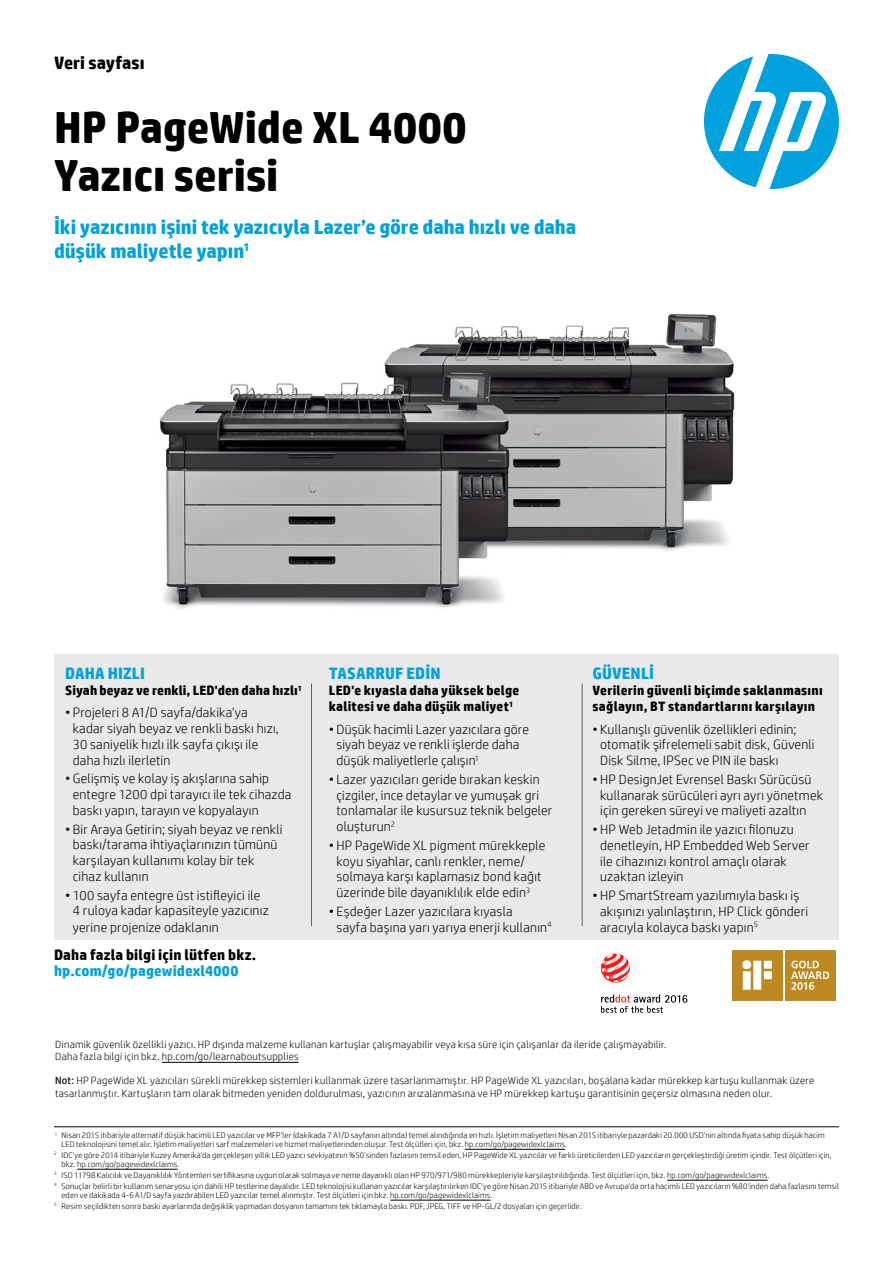
<style>
.page{position:relative;width:893px;height:1263px;background:#fff}
.page>*{position:absolute;margin:0;border:0;box-sizing:border-box;transform-origin:0 0}
.t1{font:700 45px/48px "HP Simplified";color:#000}
.t2{font:700 20.25px/24px "HP Simplified";color:#00a1dd}
.t3{font:700 18px "HP Simplified";letter-spacing:.005em;color:#000}
.t4{font:700 16.5px "HP Simplified";letter-spacing:.01em;color:#00a1dd}
.t5{font:700 15px "HP Simplified";letter-spacing:.01em;color:#000}
.t6{font:700 15px "HP Simplified";letter-spacing:.01em;color:#00a1dd}
.t7{font:300 13.5px/15.8px "HP Simplified";letter-spacing:.015em;color:#000}
.t8{font:700 13.5px/16.2px "HP Simplified";letter-spacing:.015em;color:#000}
.t9{font:300 10.5px/12.6px "HP Simplified";letter-spacing:.025em;color:#000}
.t10{font:300 8.25px/9px "HP Simplified";letter-spacing:.02em;color:#000}
.s1{font-weight:400}
</style>
<div class="page">
<svg style="left:704px;top:54px;width:135px;height:135px"></svg>
<img style="left:159px;top:313px;width:576px;height:296px">
<svg style="left:730px;top:947px;width:108px;height:56px"></svg>
<div style="left:732px;top:950px;width:50px;height:50px;background:#bd8921"></div>
<svg style="left:742px;top:960px;width:30px;height:30px"></svg>
<div style="left:785px;top:950px;width:50px;height:50px;background:#bd8921"></div>
<svg style="left:791px;top:961px;width:38px;height:29px"></svg>
<div style="left:54px;top:654px;width:785px;height:286px;background:#e6e7e8"></div>
<hr style="left:311px;top:684px;width:1px;height:242px;background:#5e6468">
<hr style="left:582px;top:684px;width:1px;height:242px;background:#5e6468">
<hr style="left:465px;top:1149px;width:100px;height:1px;background:#000">
<hr style="left:77px;top:1169px;width:101px;height:1px;background:#000">
<hr style="left:667px;top:1180px;width:100px;height:1px;background:#000">
<hr style="left:390px;top:1200px;width:101px;height:1px;background:#000">
<svg style="left:601px;top:953px;width:29px;height:30px"></svg>
<svg style="left:601px;top:994px;width:86px;height:19px"></svg>
<hr style="left:162px;top:1062px;width:137px;height:1px;background:#000">
<hr style="left:54px;top:1126px;width:785px;height:1px;background:#000">
<h3 class="t3" style="left:54px;top:51px;width:92px">Veri sayfası</h3>
<h1 class="t1" style="left:54px;top:104px;width:414px">HP PageWide XL 4000<br>Yazıcı serisi</h1>
<h2 class="t2" style="left:54px;top:215px;width:524px">İki yazıcının işini tek yazıcıyla Lazer’e göre daha hızlı ve daha düşük maliyetle yapın<sup>1</sup></h2>
<h3 class="t4" style="left:65px;top:662px;width:81px">DAHA HIZLI</h3>
<h3 class="t8" style="left:65px;top:682px;width:238px">Siyah beyaz ve renkli, LED'den daha hızlı<sup>1</sup></h3>
<h3 class="t7" style="left:73px;top:704px;width:208px;text-indent:-8px">• Projeleri 8 A1/D sayfa/dakika'ya kadar siyah beyaz ve renkli baskı hızı, 30 saniyelik hızlı ilk sayfa çıkışı ile daha hızlı ilerletin</h3>
<h3 class="t7" style="left:73px;top:770px;width:220px;text-indent:-8px">• Gelişmiş ve kolay iş akışlarına sahip entegre 1200 dpi tarayıcı ile tek cihazda baskı yapın, tarayın ve kopyalayın</h3>
<h3 class="t7" style="left:73px;top:821px;width:211px;text-indent:-8px">• Bir Araya Getirin; siyah beyaz ve renkli baskı/tarama ihtiyaçlarınızın tümünü karşılayan kullanımı kolay bir tek cihaz kullanın</h3>
<h3 class="t7" style="left:73px;top:886px;width:197px;line-height:16.2px;text-indent:-8px">• 100 sayfa entegre üst istifleyici ile<br>4 ruloya kadar kapasiteyle yazıcınız yerine projenize odaklanın</h3>
<h3 class="t5" style="left:54px;top:945px;width:204px">Daha fazla bilgi için lütfen bkz.</h3>
<h3 class="t6" style="left:54px;top:961px;width:186px">hp.com/go/pagewidexl4000</h3>
<h3 class="t4" style="left:329px;top:662px;width:113px">TASARRUF EDİN</h3>
<h3 class="t8" style="left:329px;top:682px;width:192px">LED'e kıyasla daha yüksek belge kalitesi ve daha düşük maliyet<sup>1</sup></h3>
<h3 class="t7" style="left:336px;top:721px;width:194px;text-indent:-8px">• Düşük hacimli Lazer yazıcılara göre siyah beyaz ve renkli işlerde daha düşük maliyetlerle çalışın<sup>1</sup></h3>
<h3 class="t7" style="left:336px;top:771px;width:217px;text-indent:-8px">• Lazer yazıcıları geride bırakan keskin çizgiler, ince detaylar ve yumuşak gri tonlamalar ile kusursuz teknik belgeler oluşturun<sup>2</sup></h3>
<h3 class="t7" style="left:336px;top:837px;width:210px;text-indent:-8px">• HP PageWide XL pigment mürekkeple koyu siyahlar, canlı renkler, neme/ solmaya karşı kaplamasız bond kağıt üzerinde bile dayanıklılık elde edin<sup>3</sup></h3>
<h3 class="t7" style="left:336px;top:903px;width:217px;text-indent:-8px">• Eşdeğer Lazer yazıcılara kıyasla<br>sayfa başına yarı yarıya enerji kullanın<sup>4</sup></h3>
<h3 class="t4" style="left:593px;top:662px;width:63px">GÜVENLİ</h3>
<h3 class="t8" style="left:593px;top:682px;width:232px">Verilerin güvenli biçimde saklanmasını sağlayın, BT standartlarını karşılayın</h3>
<h3 class="t7" style="left:600px;top:721px;width:216px;text-indent:-8px">• Kullanışlı güvenlik özellikleri edinin; otomatik şifrelemeli sabit disk, Güvenli<br>Disk Silme, IPSec ve PIN ile baskı</h3>
<h3 class="t7" style="left:600px;top:771px;width:224px;text-indent:-8px">• HP DesignJet Evrensel Baskı Sürücüsü kullanarak sürücüleri ayrı ayrı yönetmek için gereken süreyi ve maliyeti azaltın</h3>
<h3 class="t7" style="left:600px;top:821px;width:211px;text-indent:-8px">• HP Web Jetadmin ile yazıcı filonuzu denetleyin, HP Embedded Web Server ile cihazınızı kontrol amaçlı olarak uzaktan izleyin</h3>
<h3 class="t7" style="left:600px;top:887px;width:209px;text-indent:-8px">• HP SmartStream yazılımıyla baskı iş akışınızı yalınlaştırın, HP Click gönderi aracıyla kolayca baskı yapın<sup>5</sup></h3>
<p class="t9" style="left:55px;top:1037px;width:613px">Dinamik güvenlik özellikli yazıcı. HP dışında malzeme kullanan kartuşlar çalışmayabilir veya kısa süre için çalışanlar da ileride çalışmayabilir.<br>Daha fazla bilgi için bkz. hp.com/go/learnaboutsupplies</p>
<p class="t9" style="left:55px;top:1074px;width:761px"><span class="s1">Not:</span> HP PageWide XL yazıcıları sürekli mürekkep sistemleri kullanmak üzere tasarlanmamıştır. HP PageWide XL yazıcıları, boşalana kadar mürekkep kartuşu kullanmak üzere tasarlanmıştır. Kartuşların tam olarak bitmeden yeniden doldurulması, yazıcının arızalanmasına ve HP mürekkep kartuşu garantisinin geçersiz olmasına neden olur.</p>
<p class="t10" style="left:62px;top:1130px;width:765px;text-indent:-7px"><sup>1</sup> Nisan 2015 itibariyle alternatif düşük hacimli LED yazıcılar ve MFP'ler (dakikada 7 A1/D sayfanın altında) temel alındığında en hızlı. İşletim maliyetleri Nisan 2015 itibariyle pazardaki 20.000 USD'nin altında fiyata sahip düşük hacim<br>LED teknolojisini temel alır. İşletim maliyetleri sarf malzemeleri ve hizmet maliyetlerinden oluşur. Test ölçütleri için, bkz. hp.com/go/pagewidexlclaims.</p>
<p class="t10" style="left:62px;top:1150px;width:772px;text-indent:-8px"><sup>2</sup> IDC'ye göre 2014 itibariyle Kuzey Amerika'da gerçekleşen yıllık LED yazıcı sevkiyatının %50'sinden fazlasını temsil eden, HP PageWide XL yazıcılar ve farklı üreticilerden LED yazıcıların gerçekleştirdiği üretim içindir. Test ölçütleri için, bkz. hp.com/go/pagewidexlclaims.</p>
<p class="t10" style="left:54px;top:1169px;width:786px;line-height:10.9px"><sup>3</sup> ISO 11798 Kalıcılık ve Dayanıklılık Yöntemleri sertifikasına uygun olarak solmaya ve neme dayanıklı olan HP 970/971/980 mürekkepleriyle karşılaştırıldığında. Test ölçütleri için, bkz. hp.com/go/pagewidexlclaims.<br><sup>4</sup> Sonuçlar belirli bir kullanım senaryosu için dahili HP testlerine dayalıdır. LED teknolojisi kullanan yazıcılar karşılaştırılırken IDC'ye göre Nisan 2015 itibariyle ABD ve Avrupa'da orta hacimli LED yazıcıların %80'inden daha fazlasını temsil</p>
<p class="t10" style="left:54px;top:1189px;width:529px;line-height:10.9px;text-indent:8px">eden ve dakikada 4-6 A1/D sayfa yazdırabilen LED yazıcılar temel alınmıştır. Test ölçütleri için bkz. hp.com/go/pagewidexlclaims.<br><sup>5</sup> Resim seçildikten sonra baskı ayarlarında değişiklik yapmadan dosyanın tamamını tek tıklamayla baskı. PDF, JPEG, TIFF ve HP-GL/2 dosyaları için geçerlidir.</p>
</div>
